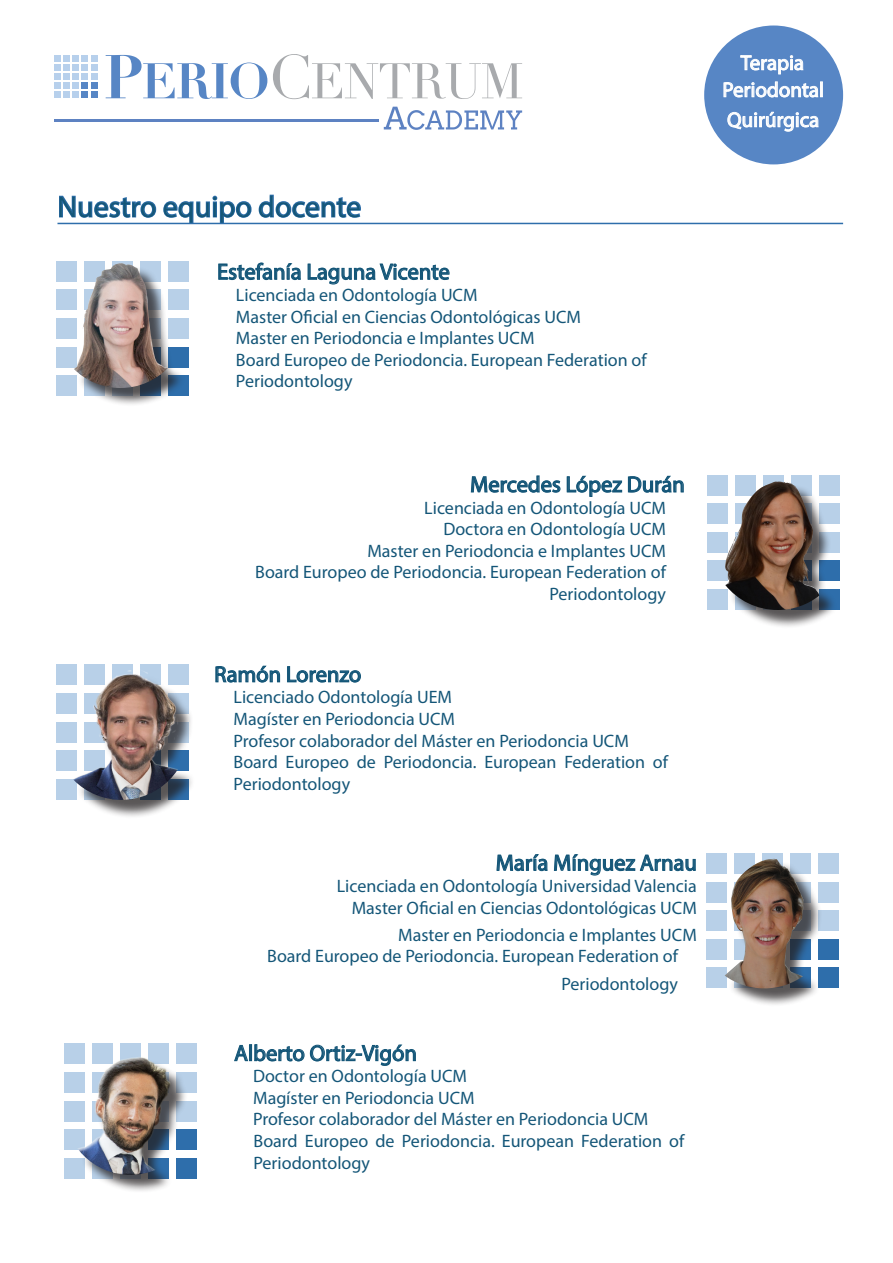
<style>
.page{position:relative;width:893px;height:1263px;background:#fff}
.page>*{position:absolute;margin:0;border:0;box-sizing:border-box;transform-origin:0 0}
.t1{font:30px "Myriad Pro";color:#145678}
.t2{font:22.5px "Myriad Pro";color:#145678}
.t3{font:21px/27px "Myriad Pro";color:#fff;text-align:center}
.t4{font:18px/21.6px "Myriad Pro";color:#145678}
</style>
<div class="page">
<div style="left:704px;top:26px;width:139px;height:138px;background:#5786c5;border-radius:50%"></div>
<svg style="left:740px;top:55px;width:63px;height:19px"></svg>
<svg style="left:724px;top:82px;width:98px;height:16px"></svg>
<svg style="left:728px;top:112px;width:90px;height:19px"></svg>
<svg style="left:106px;top:55px;width:161px;height:44px"></svg>
<svg style="left:273px;top:54px;width:249px;height:45px"></svg>
<div style="left:91px;top:55px;width:7px;height:6px;background:#b7d0ec"></div>
<div style="left:91px;top:64px;width:7px;height:7px;background:#b7d0ec"></div>
<svg style="left:82px;top:55px;width:6px;height:6px"></svg>
<div style="left:82px;top:64px;width:6px;height:7px;background:#b7d0ec"></div>
<div style="left:91px;top:73px;width:7px;height:7px;background:#b7d0ec"></div>
<div style="left:91px;top:82px;width:7px;height:7px;background:#5786c5"></div>
<div style="left:82px;top:73px;width:6px;height:7px;background:#b7d0ec"></div>
<div style="left:82px;top:82px;width:6px;height:7px;background:#5786c5"></div>
<div style="left:91px;top:92px;width:7px;height:6px;background:#5786c5"></div>
<svg style="left:82px;top:92px;width:6px;height:6px"></svg>
<div style="left:72px;top:55px;width:7px;height:6px;background:#b7d0ec"></div>
<div style="left:72px;top:64px;width:7px;height:7px;background:#b7d0ec"></div>
<div style="left:63px;top:55px;width:7px;height:6px;background:#b7d0ec"></div>
<div style="left:63px;top:64px;width:7px;height:7px;background:#b7d0ec"></div>
<div style="left:72px;top:73px;width:7px;height:7px;background:#b7d0ec"></div>
<div style="left:72px;top:82px;width:7px;height:7px;background:#b7d0ec"></div>
<div style="left:63px;top:73px;width:7px;height:7px;background:#b7d0ec"></div>
<div style="left:63px;top:82px;width:7px;height:7px;background:#b7d0ec"></div>
<div style="left:72px;top:92px;width:7px;height:6px;background:#b7d0ec"></div>
<div style="left:63px;top:92px;width:7px;height:6px;background:#b7d0ec"></div>
<div style="left:54px;top:55px;width:7px;height:6px;background:#b7d0ec"></div>
<div style="left:54px;top:64px;width:7px;height:7px;background:#b7d0ec"></div>
<div style="left:54px;top:73px;width:7px;height:7px;background:#b7d0ec"></div>
<div style="left:54px;top:82px;width:7px;height:7px;background:#b7d0ec"></div>
<div style="left:54px;top:92px;width:7px;height:6px;background:#b7d0ec"></div>
<svg style="left:384px;top:107px;width:138px;height:23px"></svg>
<hr style="left:54px;top:119px;width:325px;height:2px;background:#5d82c2">
<svg style="left:59px;top:195px;width:98px;height:23px"></svg>
<hr style="left:57px;top:223px;width:786px;height:1px;background:#2e6eab">
<div style="left:707px;top:853px;width:20px;height:20px;background:#b8d0e8"></div>
<div style="left:735px;top:853px;width:20px;height:20px;background:#b8d0e8"></div>
<div style="left:763px;top:853px;width:20px;height:20px;background:#b8d0e8"></div>
<div style="left:791px;top:853px;width:20px;height:20px;background:#b8d0e8"></div>
<div style="left:819px;top:853px;width:20px;height:20px;background:#b8d0e8"></div>
<div style="left:707px;top:882px;width:20px;height:20px;background:#b8d0e8"></div>
<div style="left:819px;top:882px;width:20px;height:20px;background:#b8d0e8"></div>
<div style="left:707px;top:911px;width:20px;height:20px;background:#b8d0e8"></div>
<div style="left:819px;top:911px;width:20px;height:20px;background:#b8d0e8"></div>
<div style="left:707px;top:939px;width:20px;height:20px;background:#b8d0e8"></div>
<div style="left:819px;top:939px;width:20px;height:20px;background:#2e6eab"></div>
<div style="left:707px;top:968px;width:20px;height:20px;background:#b8d0e8"></div>
<div style="left:819px;top:968px;width:20px;height:20px;background:#2e6eab"></div>
<div style="left:707px;top:475px;width:20px;height:20px;background:#b8d0e8"></div>
<div style="left:735px;top:475px;width:20px;height:20px;background:#b8d0e8"></div>
<div style="left:763px;top:475px;width:20px;height:20px;background:#b8d0e8"></div>
<div style="left:791px;top:475px;width:20px;height:20px;background:#b8d0e8"></div>
<div style="left:819px;top:475px;width:20px;height:20px;background:#b8d0e8"></div>
<div style="left:707px;top:504px;width:20px;height:20px;background:#b8d0e8"></div>
<div style="left:819px;top:504px;width:20px;height:20px;background:#b8d0e8"></div>
<div style="left:707px;top:532px;width:20px;height:20px;background:#b8d0e8"></div>
<div style="left:819px;top:532px;width:20px;height:20px;background:#b8d0e8"></div>
<div style="left:707px;top:561px;width:20px;height:20px;background:#b8d0e8"></div>
<div style="left:819px;top:561px;width:20px;height:20px;background:#2e6eab"></div>
<div style="left:707px;top:589px;width:20px;height:20px;background:#b8d0e8"></div>
<div style="left:819px;top:589px;width:20px;height:20px;background:#2e6eab"></div>
<div style="left:56px;top:665px;width:20px;height:20px;background:#b8d0e8"></div>
<div style="left:84px;top:665px;width:20px;height:20px;background:#b8d0e8"></div>
<div style="left:112px;top:665px;width:20px;height:20px;background:#b8d0e8"></div>
<div style="left:140px;top:665px;width:20px;height:20px;background:#b8d0e8"></div>
<div style="left:168px;top:665px;width:20px;height:20px;background:#b8d0e8"></div>
<div style="left:56px;top:693px;width:20px;height:21px;background:#b8d0e8"></div>
<div style="left:56px;top:751px;width:20px;height:20px;background:#b8d0e8"></div>
<div style="left:56px;top:779px;width:20px;height:20px;background:#b8d0e8"></div>
<div style="left:177px;top:1044px;width:20px;height:20px;background:#b8d0e8"></div>
<div style="left:177px;top:1072px;width:20px;height:20px;background:#b8d0e8"></div>
<div style="left:177px;top:1101px;width:20px;height:20px;background:#b8d0e8"></div>
<div style="left:177px;top:1129px;width:20px;height:20px;background:#2e6eab"></div>
<div style="left:65px;top:1158px;width:20px;height:20px;background:#b8d0e8"></div>
<div style="left:177px;top:1158px;width:20px;height:20px;background:#2e6eab"></div>
<div style="left:76px;top:674px;width:119px;height:144px;background:#231f20;opacity:.75"></div>
<img style="left:54px;top:665px;width:135px;height:135px;border-radius:67px">
<svg style="left:215px;top:665px;width:66px;height:18px"></svg>
<svg style="left:287px;top:666px;width:74px;height:17px"></svg>
<svg style="left:163px;top:194px;width:287px;height:116px"></svg>
<div style="left:56px;top:261px;width:20px;height:20px;background:#b8d0e8"></div>
<div style="left:84px;top:261px;width:20px;height:20px;background:#b8d0e8"></div>
<div style="left:112px;top:261px;width:20px;height:20px;background:#b8d0e8"></div>
<div style="left:140px;top:261px;width:20px;height:20px;background:#b8d0e8"></div>
<div style="left:168px;top:261px;width:20px;height:20px;background:#b8d0e8"></div>
<div style="left:56px;top:290px;width:20px;height:20px;background:#b8d0e8"></div>
<div style="left:168px;top:290px;width:20px;height:20px;background:#b8d0e8"></div>
<div style="left:56px;top:319px;width:20px;height:20px;background:#b8d0e8"></div>
<div style="left:168px;top:319px;width:20px;height:20px;background:#b8d0e8"></div>
<div style="left:56px;top:347px;width:20px;height:20px;background:#b8d0e8"></div>
<div style="left:168px;top:347px;width:20px;height:20px;background:#2e6eab"></div>
<div style="left:56px;top:376px;width:20px;height:20px;background:#b8d0e8"></div>
<div style="left:168px;top:376px;width:20px;height:20px;background:#2e6eab"></div>
<div style="left:77px;top:266px;width:109px;height:141px;background:#231f20;opacity:.75"></div>
<img style="left:74px;top:263px;width:94px;height:125px">
<svg style="left:470px;top:475px;width:214px;height:22px"></svg>
<div style="left:728px;top:484px;width:109px;height:144px;background:#231f20;opacity:.75"></div>
<img style="left:720px;top:481px;width:99px;height:129px">
<svg style="left:496px;top:854px;width:200px;height:22px"></svg>
<div style="left:728px;top:861px;width:94px;height:146px;background:#231f20;opacity:.75"></div>
<img style="left:725px;top:859px;width:78px;height:129px">
<svg style="left:234px;top:1044px;width:182px;height:22px"></svg>
<div style="left:80px;top:1060px;width:108px;height:133px;background:#231f20;opacity:.75"></div>
<img style="left:64px;top:1043px;width:132px;height:132px">
<div style="left:64px;top:1052px;width:109px;height:123px;background:#fff;opacity:.75"></div>
<div style="left:64px;top:1067px;width:111px;height:108px;background:#231f20;opacity:.75"></div>
<p class="t1" style="left:57px;top:188px;width:305px">Nuestro equipo docente</p>
<p class="t2" style="left:217px;top:258px;width:234px">Estefanía Laguna Vicente</p>
<p class="t4" style="left:236px;top:284px;width:243px">Licenciada en Odontología UCM</p>
<p class="t4" style="left:236px;top:305px;width:347px">Master Oficial en Ciencias Odontológicas UCM</p>
<p class="t4" style="left:236px;top:327px;width:300px">Master en Periodoncia e Implantes UCM</p>
<p class="t4" style="left:236px;top:349px;width:412px">Board Europeo de Periodoncia. European Federation of<br>Periodontology</p>
<p class="t3" style="left:722px;top:49px;width:103px">Terapia<br>Periodontal</p>
<p class="t3" style="left:727px;top:106px;width:94px">Quirúrgica</p>
<p class="t2" style="left:470px;top:470px;width:216px">Mercedes López Durán</p>
<p class="t4" style="left:424px;top:496px;width:243px">Licenciada en Odontología UCM</p>
<p class="t4" style="left:443px;top:518px;width:224px">Doctora en Odontología UCM</p>
<p class="t4" style="left:367px;top:540px;width:300px">Master en Periodoncia e Implantes UCM</p>
<p class="t4" style="left:255px;top:561px;width:412px;text-align:right">Board Europeo de Periodoncia. European Federation of<br>Periodontology</p>
<p class="t2" style="left:214px;top:660px;width:148px">Ramón Lorenzo</p>
<p class="t4" style="left:234px;top:686px;width:220px">Licenciado Odontología UEM</p>
<p class="t4" style="left:234px;top:708px;width:223px">Magíster en Periodoncia UCM</p>
<p class="t4" style="left:234px;top:729px;width:397px">Profesor colaborador del Máster en Periodoncia UCM</p>
<p class="t4" style="left:234px;top:751px;width:436px">Board Europeo de Periodoncia. European Federation of<br>Periodontology</p>
<p class="t2" style="left:496px;top:849px;width:203px">María Mínguez Arnau</p>
<p class="t4" style="left:337px;top:875px;width:362px">Licenciada en Odontología Universidad Valencia</p>
<p class="t4" style="left:352px;top:896px;width:347px">Master Oficial en Ciencias Odontológicas UCM</p>
<p class="t4" style="left:398px;top:924px;width:300px">Master en Periodoncia e Implantes UCM</p>
<p class="t4" style="left:267px;top:942px;width:412px;line-height:27.3px;text-align:right">Board Europeo de Periodoncia. European Federation of<br>Periodontology</p>
<p class="t2" style="left:234px;top:1039px;width:184px">Alberto Ortiz-Vigón</p>
<p class="t4" style="left:253px;top:1065px;width:216px">Doctor en Odontología UCM</p>
<p class="t4" style="left:253px;top:1087px;width:223px">Magíster en Periodoncia UCM</p>
<p class="t4" style="left:253px;top:1108px;width:397px">Profesor colaborador del Máster en Periodoncia UCM</p>
<p class="t4" style="left:253px;top:1130px;width:432px">Board Europeo de Periodoncia. European Federation of<br>Periodontology</p>
</div>
